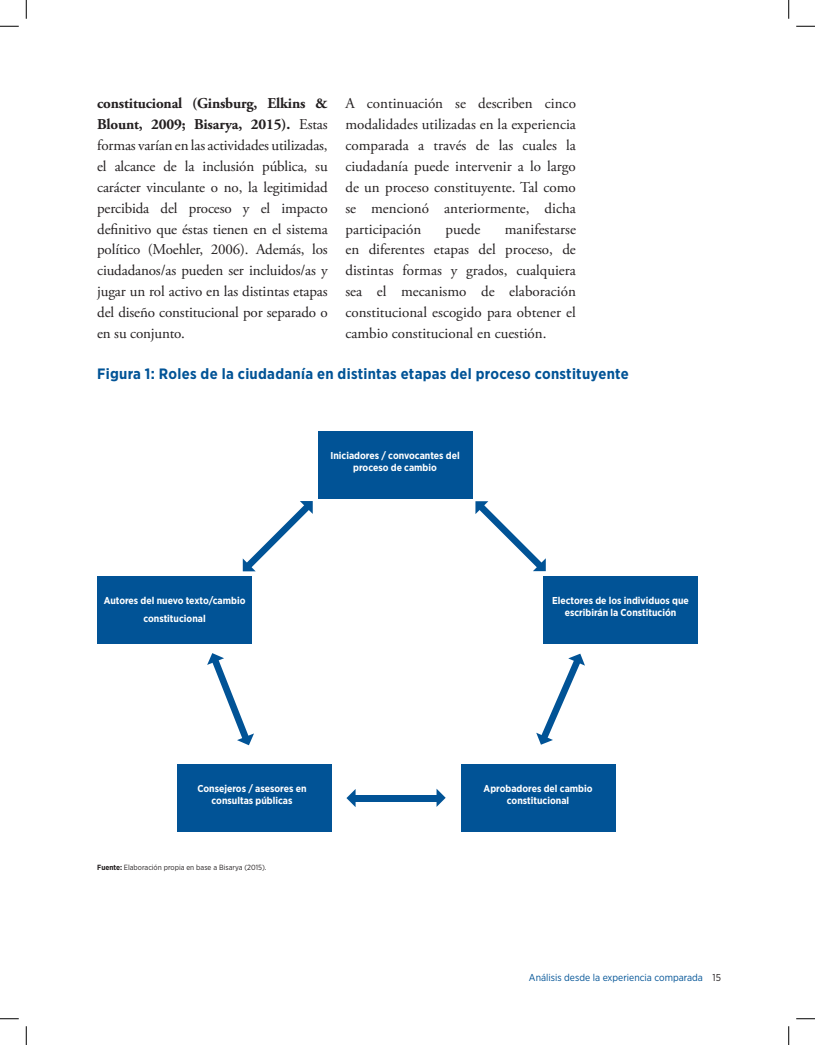
<style>
.page{position:relative;width:815px;height:1045px;background:#fff}
.page>*{position:absolute;margin:0;border:0;box-sizing:border-box;transform-origin:0 0}
.t1{font:15px/20.9px "Adobe Garamond Pro";color:#231f20;text-align:justify}
.t2{font:700 15px "Gotham Narrow";letter-spacing:.02em;color:#015396}
.t3{font:700 10px/12px "Gotham Narrow";color:#fff;text-align:center}
.t4{font:10px "Gotham Narrow";color:#015396}
.t5{font:7.5px "Gotham Narrow";color:#231f20}
.s1{font-weight:700}
.s2{color:#231f20}
</style>
<div class="page">
<div style="left:317px;top:431px;width:155px;height:68px;background:#015396"></div>
<div style="left:97px;top:577px;width:155px;height:67px;background:#015396"></div>
<div style="left:176px;top:764px;width:155px;height:67px;background:#015396"></div>
<div style="left:460px;top:764px;width:155px;height:67px;background:#015396"></div>
<div style="left:543px;top:577px;width:154px;height:67px;background:#015396"></div>
<svg style="left:475px;top:501px;width:70px;height:70px"></svg>
<svg style="left:243px;top:501px;width:69px;height:70px"></svg>
<div style="left:354px;top:794px;width:85px;height:7px;background:#015396"></div>
<svg style="left:346px;top:789px;width:9px;height:18px"></svg>
<svg style="left:436px;top:788px;width:9px;height:19px"></svg>
<svg style="left:207px;top:653px;width:47px;height:92px"></svg>
<svg style="left:536px;top:653px;width:49px;height:91px"></svg>
<svg style="left:0;top:25px;width:19px;height:2px"></svg>
<svg style="left:796px;top:25px;width:18px;height:2px"></svg>
<svg style="left:0;top:1018px;width:19px;height:1px"></svg>
<svg style="left:796px;top:1018px;width:18px;height:1px"></svg>
<svg style="left:25px;top:0;width:2px;height:19px"></svg>
<svg style="left:25px;top:1026px;width:2px;height:19px"></svg>
<svg style="left:788px;top:0;width:1px;height:19px"></svg>
<svg style="left:788px;top:1026px;width:1px;height:19px"></svg>
<p class="t1" style="left:345px;top:93px;width:232px">A continuación se describen cinco modalidades utilizadas en la experiencia comparada a través de las cuales la ciudadanía puede intervenir a lo largo de un proceso constituyente. Tal como se mencionó anteriormente, dicha participación</p>
<p class="t1" style="left:97px;top:93px;width:232px"><span class="s1">constitucional (Ginsburg, Elkins &amp; Blount, 2009; Bisarya, 2015).</span> Estas formas varían en las actividades utilizadas, el alcance de la inclusión pública, su carácter vinculante o no, la legitimidad percibida del proceso y el impacto definitivo que éstas tienen en el sistema político (Moehler, 2006). Además, los ciudadanos/as pueden ser incluidos/as y jugar un rol activo en las distintas etapas del diseño constitucional por separado o en su conjunto.</p>
<p class="t2" style="left:97px;top:364px;width:533px">Figura 1: Roles de la ciudadanía en distintas etapas del proceso constituyente</p>
<p class="t1" style="left:345px;top:219px;width:232px;text-indent:159px">manifestarse en diferentes etapas del proceso, de distintas formas y grados, cualquiera sea el mecanismo de elaboración constitucional escogido para obtener el cambio constitucional en cuestión.</p>
<p class="t1" style="left:445px;top:219px;width:36px">puede</p>
<p class="t3" style="left:104px;top:591px;width:143px;line-height:18px">Autores del nuevo texto/cambio constitucional</p>
<p class="t3" style="left:330px;top:449px;width:131px">Iniciadores / convocantes del proceso de cambio</p>
<p class="t3" style="left:552px;top:594px;width:138px">Electores de los individuos que escribirán la Constitución</p>
<p class="t3" style="left:197px;top:782px;width:111px">Consejeros / asesores en consultas públicas</p>
<p class="t3" style="left:483px;top:782px;width:110px">Aprobadores del cambio constitucional</p>
<p class="t5" style="left:97px;top:862px;width:171px"><span class="s1">Fuente:</span> Elaboración propia en base a Bisarya (2015).</p>
<p class="t4" style="left:529px;top:971px;width:193px">Análisis desde la experiencia comparada <span class="s2">15</span></p>
</div>
